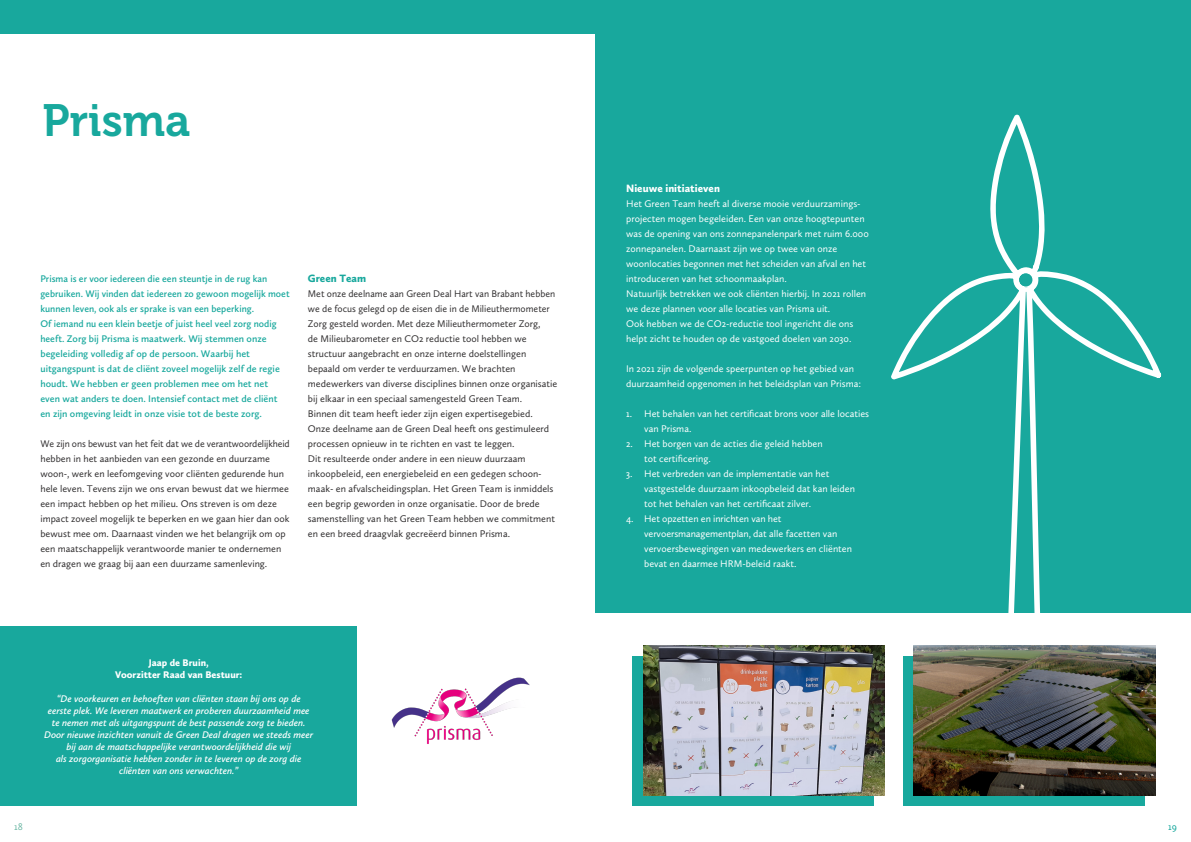
<style>
.page{position:relative;width:1191px;height:842px;background:#fff}
.page>*{position:absolute;margin:0;border:0;box-sizing:border-box;transform-origin:0 0}
.t1{font:45px "Museo 700";color:#18a89d}
.t2{font:900 11px "Calluna Sans";color:#fff}
.t3{font:900 11px "Calluna Sans";color:#18a89d}
.t4{font:10px/15px "Calluna Sans";color:#312f30}
.t5{font:10px/15px "Calluna Sans";color:#fff}
.t6{font:600 10px/15px "Calluna Sans";color:#18a89d}
.kader{font:italic 600 10px/12px "Calluna Sans";color:#fff;text-align:center}
.kader-2{font:900 10px "Calluna Sans";color:#fff}
.Kader_persoon{font:900 10px "Calluna Sans";color:#fff}
.t7{font:10px "Calluna Sans";color:#70b9a7}
.t8{font:10px "Calluna Sans";color:#18a89d}
</style>
<div class="page">
<div style="left:595px;top:0;width:596px;height:612px;background:#18a89d"></div>
<svg style="left:891px;top:114px;width:271px;height:498px"></svg>
<div style="left:1017px;top:272px;width:16px;height:16px;border:1px solid #fff;border-radius:50%"></div>
<div style="left:0;top:626px;width:357px;height:180px;background:#18a89d"></div>
<img style="left:391px;top:677px;width:139px;height:67px">
<div style="left:0;top:0;width:595px;height:33px;background:#18a89d"></div>
<div style="left:632px;top:656px;width:241px;height:150px;background:#18a89d"></div>
<div style="left:902px;top:656px;width:242px;height:150px;background:#18a89d"></div>
<img style="left:643px;top:646px;width:241px;height:149px">
<img style="left:913px;top:646px;width:242px;height:149px">
<p class="t1" style="left:43px;top:96px;width:149px">Prisma</p>
<p class="t6" style="left:40px;top:270px;width:251px">Prisma is er voor iedereen die een steuntje in de rug kan gebruiken. Wij vinden dat iedereen zo gewoon mogelijk moet kunnen leven, ook als er sprake is van een beperking.<br>Of iemand nu een klein beetje of juist heel veel zorg nodig heeft. Zorg bij Prisma is maatwerk. Wij stemmen onze begeleiding volledig af op de persoon. Waarbij het uitgangspunt is dat de cliënt zoveel mogelijk zelf de regie houdt. We hebben er geen problemen mee om het net even wat anders te doen. Intensief contact met de cliënt en zijn omgeving leidt in onze visie tot de beste zorg.</p>
<p class="t4" style="left:40px;top:435px;width:251px">We zijn ons bewust van het feit dat we de verantwoordelijkheid hebben in het aanbieden van een gezonde en duurzame woon-, werk en leefomgeving voor cliënten gedurende hun hele leven. Tevens zijn we ons ervan bewust dat we hiermee een impact hebben op het milieu. Ons streven is om deze impact zoveel mogelijk te beperken en we gaan hier dan ook bewust mee om. Daarnaast vinden we het belangrijk om op een maatschappelijk verantwoorde manier te ondernemen en dragen we graag bij aan een duurzame samenleving.</p>
<p class="t3" style="left:308px;top:271px;width:60px">Green Team</p>
<p class="t4" style="left:308px;top:286px;width:251px">Met onze deelname aan Green Deal Hart van Brabant hebben we de focus gelegd op de eisen die in de Milieuthermometer Zorg gesteld worden. Met deze Milieuthermometer Zorg,<br>de Milieubarometer en CO2 reductie tool hebben we structuur aangebracht en onze interne doelstellingen bepaald om verder te verduurzamen. We brachten medewerkers van diverse disciplines binnen onze organisatie bij elkaar in een speciaal samengesteld Green Team.<br>Binnen dit team heeft ieder zijn eigen expertisegebied.<br>Onze deelname aan de Green Deal heeft ons gestimuleerd processen opnieuw in te richten en vast te leggen.<br>Dit resulteerde onder andere in een nieuw duurzaam inkoopbeleid, een energiebeleid en een gedegen schoon&shy;maak- en afvalscheidingsplan. Het Green Team is inmiddels een begrip geworden in onze organisatie. Door de brede samenstelling van het Green Team hebben we commitment en een breed draagvlak gecreëerd binnen Prisma.</p>
<p class="Kader_persoon" style="left:149px;top:656px;width:61px">Jaap de Bruin,</p>
<p class="kader-2" style="left:115px;top:668px;width:129px">Voorzitter Raad van Bestuur:</p>
<p class="kader" style="left:44px;top:693px;width:271px">“De voorkeuren en behoeften van cliënten staan bij ons op de eerste plek. We leveren maatwerk en proberen duurzaamheid mee te nemen met als uitgangspunt de best passende zorg te bieden.<br>Door nieuwe inzichten vanuit de Green Deal dragen we steeds meer bij aan de maatschappelijke verantwoordelijkheid die wij<br>als zorgorganisatie hebben zonder in te leveren op de zorg die cliënten van ons verwachten.”</p>
<p class="t2" style="left:626px;top:181px;width:95px">Nieuwe initiatieven</p>
<p class="t5" style="left:626px;top:196px;width:244px">Het Green Team heeft al diverse mooie verduurzamings&shy;projecten mogen begeleiden. Een van onze hoogtepunten was de opening van ons zonnepanelenpark met ruim 6.000 zonnepanelen. Daarnaast zijn we op twee van onze woonlocaties begonnen met het scheiden van afval en het introduceren van het schoonmaakplan.<br>Natuurlijk betrekken we ook cliënten hierbij. In 2021 rollen we deze plannen voor alle locaties van Prisma uit.<br>Ook hebben we de CO2-reductie tool ingericht die ons helpt zicht te houden op de vastgoed doelen van 2030.</p>
<p class="t5" style="left:626px;top:361px;width:237px">In 2021 zijn de volgende speerpunten op het gebied van duurzaamheid opgenomen in het beleidsplan van Prisma:</p>
<p class="t5" style="left:644px;top:406px;width:226px;text-indent:-18px">1. Het behalen van het certificaat brons voor alle locaties van Prisma.</p>
<p class="t5" style="left:644px;top:436px;width:180px;text-indent:-18px">2. Het borgen van de acties die geleid hebben tot certificering.</p>
<p class="t5" style="left:644px;top:466px;width:212px;text-indent:-18px">3. Het verbreden van de implementatie van het vastgestelde duurzaam inkoopbeleid dat kan leiden tot het behalen van het certificaat zilver.</p>
<p class="t5" style="left:644px;top:511px;width:209px;text-indent:-18px">4. Het opzetten en inrichten van het vervoersmanagementplan, dat alle facetten van vervoersbewegingen van medewerkers en cliënten bevat en daarmee HRM-beleid raakt.</p>
<p class="t7" style="left:14px;top:820px;width:10px">18</p>
<p class="t8" style="left:1168px;top:820px;width:10px">19</p>
</div>
